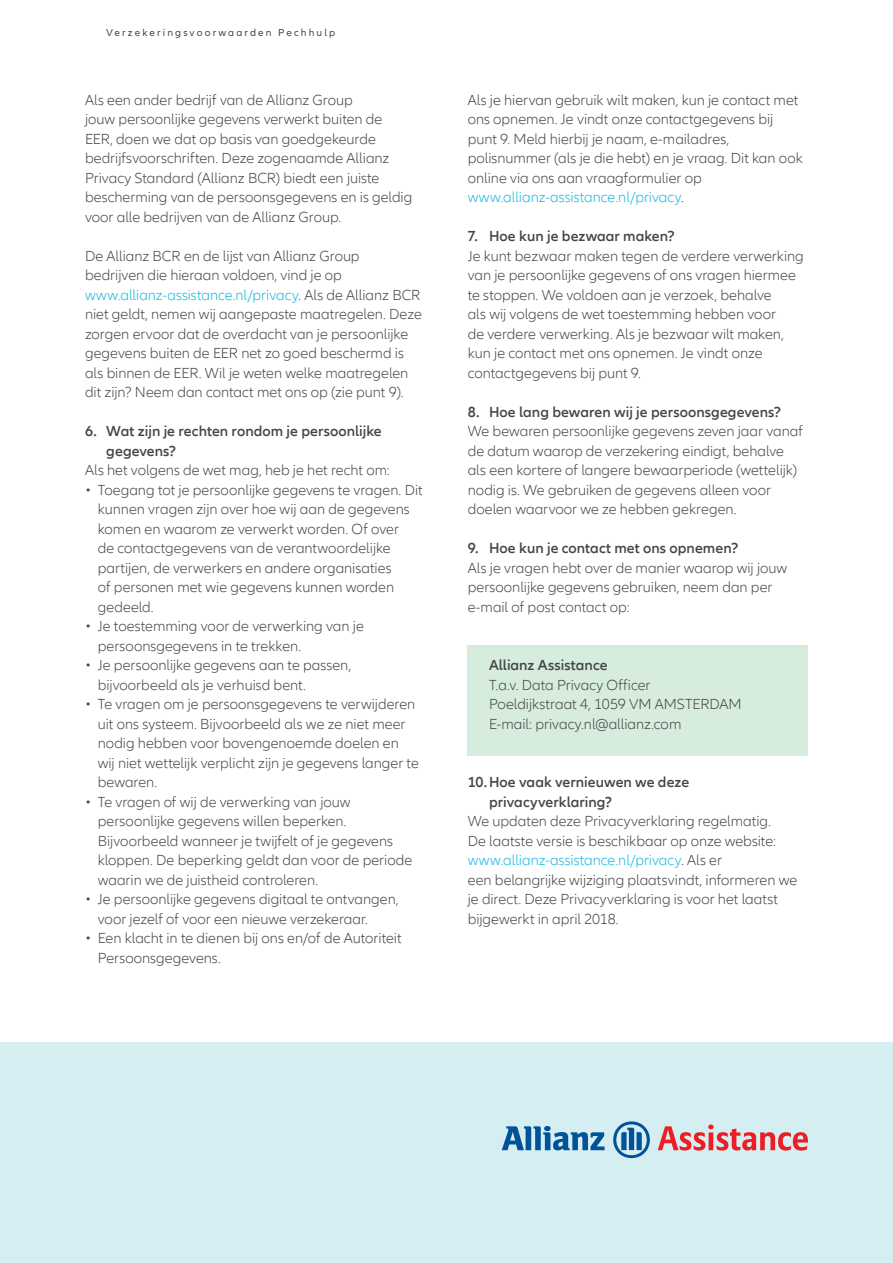
<style>
.page{position:relative;width:893px;height:1263px;background:#fff}
.page>*{position:absolute;margin:0;border:0;box-sizing:border-box;transform-origin:0 0}
.t1{font:300 15px/19.5px "Allianz Neo";color:#454647}
.t2{font:600 15px/19.5px "Allianz Neo";letter-spacing:.005em;color:#454647}
.t3{font:10.5px "Allianz Neo";letter-spacing:.2em;color:#454647}
.s1{color:#16b8e3}
</style>
<div class="page">
<div style="left:0;top:1042px;width:893px;height:221px;background:#d5eef1"></div>
<svg style="left:502px;top:1126px;width:103px;height:24px"></svg>
<svg style="left:613px;top:1121px;width:37px;height:37px"></svg>
<svg style="left:658px;top:1124px;width:150px;height:26px"></svg>
<div style="left:468px;top:645px;width:340px;height:110px;background:#d6ecdd"></div>
<p class="t3" style="left:106px;top:27px;width:230px">Verzekeringsvoorwaarden Pechhulp</p>
<p class="t1" style="left:85px;top:90px;width:329px">Als een ander bedrijf van de Allianz Group<br>jouw persoonlijke gegevens verwerkt buiten de EER, doen we dat op basis van goedgekeurde bedrijfsvoorschriften. Deze zogenaamde Allianz Privacy Standard (Allianz BCR) biedt een juiste bescherming van de persoonsgegevens en is geldig voor alle bedrijven van de Allianz Group.</p>
<p class="t1" style="left:85px;top:246px;width:338px">De Allianz BCR en de lijst van Allianz Group bedrijven die hieraan voldoen, vind je op <span class="s1">www.allianz-assistance.nl/privacy</span>. Als de Allianz BCR niet geldt, nemen wij aangepaste maatregelen. Deze zorgen ervoor dat de overdacht van je persoonlijke gegevens buiten de EER net zo goed beschermd is als binnen de EER. Wil je weten welke maatregelen dit zijn? Neem dan contact met ons op (zie punt 9).</p>
<p class="t2" style="left:106px;top:422px;width:277px;text-indent:-21px">6. Wat zijn je rechten rondom je persoonlijke gegevens?</p>
<p class="t1" style="left:85px;top:461px;width:306px">Als het volgens de wet mag, heb je het recht om:</p>
<p class="t1" style="left:98px;top:480px;width:326px;text-indent:-13px">• Toegang tot je persoonlijke gegevens te vragen. Dit kunnen vragen zijn over hoe wij aan de gegevens komen en waarom ze verwerkt worden. Of over<br>de contactgegevens van de verantwoordelijke partijen, de verwerkers en andere organisaties<br>of personen met wie gegevens kunnen worden gedeeld.</p>
<p class="t1" style="left:98px;top:617px;width:268px;text-indent:-13px">• Je toestemming voor de verwerking van je persoonsgegevens in te trekken.</p>
<p class="t1" style="left:98px;top:656px;width:255px;text-indent:-13px">• Je persoonlijke gegevens aan te passen, bijvoorbeeld als je verhuisd bent.</p>
<p class="t1" style="left:98px;top:695px;width:323px;text-indent:-13px">• Te vragen om je persoonsgegevens te verwijderen uit ons systeem. Bijvoorbeeld als we ze niet meer nodig hebben voor bovengenoemde doelen en wij niet wettelijk verplicht zijn je gegevens langer te bewaren.</p>
<p class="t1" style="left:98px;top:792px;width:316px;text-indent:-13px">• Te vragen of wij de verwerking van jouw persoonlijke gegevens willen beperken.<br>Bijvoorbeeld wanneer je twijfelt of je gegevens kloppen. De beperking geldt dan voor de periode waarin we de juistheid controleren.</p>
<p class="t1" style="left:98px;top:890px;width:302px;text-indent:-13px">• Je persoonlijke gegevens digitaal te ontvangen, voor jezelf of voor een nieuwe verzekeraar.</p>
<p class="t1" style="left:98px;top:929px;width:305px;text-indent:-13px">• Een klacht in te dienen bij ons en/of de Autoriteit<br>Persoonsgegevens.</p>
<p class="t1" style="left:468px;top:90px;width:336px">Als je hiervan gebruik wilt maken, kun je contact met ons opnemen. Je vindt onze contactgegevens bij punt 9. Meld hierbij je naam, e-mailadres, polisnummer (als je die hebt) en je vraag. Dit kan ook online via ons aan vraagformulier op <span class="s1">www.allianz-assistance.nl/privacy</span>.</p>
<p class="t2" style="left:468px;top:227px;width:209px">7. Hoe kun je bezwaar maken?</p>
<p class="t1" style="left:468px;top:246px;width:338px">Je kunt bezwaar maken tegen de verdere verwerking van je persoonlijke gegevens of ons vragen hiermee te stoppen. We voldoen aan je verzoek, behalve<br>als wij volgens de wet toestemming hebben voor<br>de verdere verwerking. Als je bezwaar wilt maken, kun je contact met ons opnemen. Je vindt onze contactgegevens bij punt 9.</p>
<p class="t2" style="left:468px;top:402px;width:315px">8. Hoe lang bewaren wij je persoonsgegevens?</p>
<p class="t1" style="left:468px;top:422px;width:337px">We bewaren persoonlijke gegevens zeven jaar vanaf de datum waarop de verzekering eindigt, behalve als een kortere of langere bewaarperiode (wettelijk) nodig is. We gebruiken de gegevens alleen voor doelen waarvoor we ze hebben gekregen.</p>
<p class="t2" style="left:468px;top:539px;width:272px">9. Hoe kun je contact met ons opnemen?</p>
<p class="t1" style="left:468px;top:558px;width:321px">Als je vragen hebt over de manier waarop wij jouw persoonlijke gegevens gebruiken, neem dan per e-mail of post contact op:</p>
<p class="t2" style="left:489px;top:656px;width:120px">Allianz Assistance</p>
<p class="t1" style="left:489px;top:675px;width:254px">T.a.v. Data Privacy Officer<br>Poeldijkstraat 4, 1059 VM AMSTERDAM<br>E-mail: privacy.nl@allianz.com</p>
<p class="t2" style="left:489px;top:773px;width:202px;text-indent:-21px">10.Hoe vaak vernieuwen we deze privacyverklaring?</p>
<p class="t1" style="left:468px;top:812px;width:331px">We updaten deze Privacyverklaring regelmatig.<br>De laatste versie is beschikbaar op onze website: <span class="s1">www.allianz-assistance.nl/privacy</span>. Als er<br>een belangrijke wijziging plaatsvindt, informeren we je direct. Deze Privacyverklaring is voor het laatst bijgewerkt in april 2018.</p>
</div>
